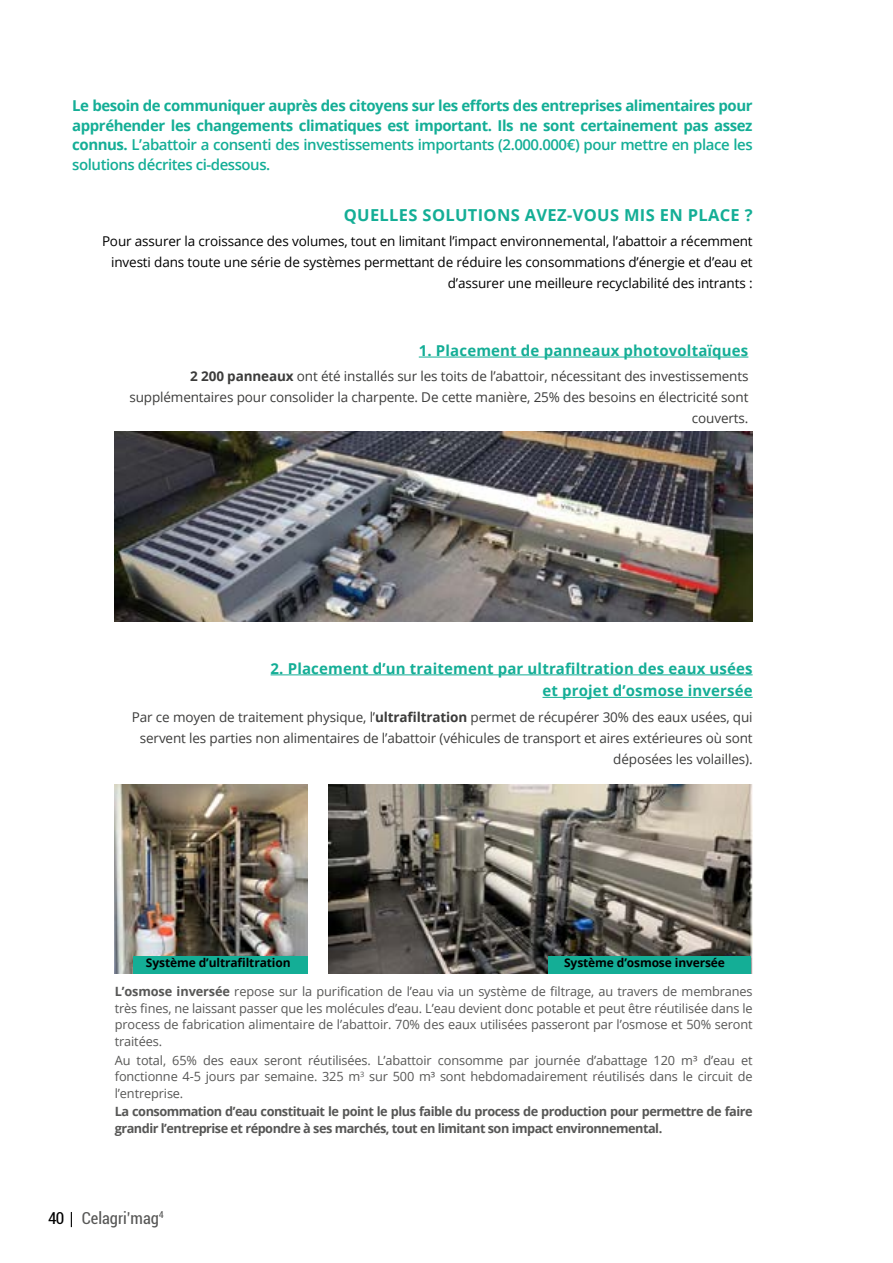
<style>
.page{position:relative;width:893px;height:1263px;background:#fff}
.page>*{position:absolute;margin:0;border:0;box-sizing:border-box;transform-origin:0 0}
.t1{font:700 16.5px "Open Sans";letter-spacing:.02em;color:#14ae96}
.t2{font:condensed 16.5px "Roboto";color:#575756}
.t3{font:condensed 16.5px "Roboto";color:#000}
.t4{font:700 15px/19.5px "Open Sans";letter-spacing:.01em;color:#14ae96;text-align:right}
.t5{font:13.5px/21px "Open Sans";letter-spacing:-.01em;color:#3c3c3b;text-align:right}
.t6{font:13.5px/21px "Open Sans";letter-spacing:-.01em;color:#000;text-align:right}
.t7{font:12.75px/16.5px "Open Sans";letter-spacing:-.01em;color:#575756;text-align:justify}
.t8{font:700 12.75px/16.5px "Open Sans";letter-spacing:-.04em;color:#575756}
.t9{font:700 12px "Open Sans";letter-spacing:-.01em;color:#000}
.s1{font-weight:600}
.s2{font-weight:700}
</style>
<div class="page">
<svg style="left:71px;top:1212px;width:1px;height:15px"></svg>
<hr style="left:419px;top:357px;width:329px;height:1px;background:#14ae96">
<hr style="left:271px;top:674px;width:482px;height:1px;background:#14ae96">
<hr style="left:542px;top:697px;width:211px;height:1px;background:#14ae96">
<img style="left:115px;top:432px;width:638px;height:189px">
<img style="left:115px;top:784px;width:193px;height:189px">
<img style="left:329px;top:784px;width:424px;height:189px">
<div style="left:133px;top:956px;width:175px;height:17px;background:#14ae96"></div>
<div style="left:548px;top:956px;width:202px;height:17px;background:#14ae96"></div>
<p class="t4" style="left:72px;top:96px;width:682px;text-align:justify">Le besoin de communiquer auprès des citoyens sur les efforts des entreprises alimentaires pour appréhender les changements climatiques est important. Ils ne sont certainement pas assez connus. <span class="s1">L’abattoir a consenti des investissements importants (2.000.000€) pour mettre en place les solutions décrites ci-dessous.</span></p>
<p class="t1" style="left:344px;top:203px;width:410px">QUELLES SOLUTIONS AVEZ-VOUS MIS EN PLACE ?</p>
<p class="t6" style="left:102px;top:230px;width:652px">Pour assurer la croissance des volumes, tout en limitant l’impact environnemental, l’abattoir a récemment investi dans toute une série de systèmes permettant de réduire les consommations d’énergie et d’eau et d’assurer une meilleure recyclabilité des intrants :</p>
<p class="t4" style="left:419px;top:340px;width:331px">1. Placement de panneaux photovoltaïques</p>
<p class="t5" style="left:129px;top:365px;width:620px"><span class="s2">2 200 panneaux</span> ont été installés sur les toits de l’abattoir, nécessitant des investissements supplémentaires pour consolider la charpente. De cette manière, 25% des besoins en électricité sont couverts.</p>
<p class="t4" style="left:271px;top:657px;width:484px;line-height:22.5px">2. Placement d’un traitement par ultrafiltration des eaux usées et projet d’osmose inversée</p>
<p class="t5" style="left:132px;top:706px;width:622px">Par ce moyen de traitement physique, l’<span class="s2">ultrafiltration</span> permet de récupérer 30% des eaux usées, qui servent les parties non alimentaires de l’abattoir (véhicules de transport et aires extérieures où sont déposées les volailles).</p>
<p class="t9" style="left:146px;top:954px;width:146px">Système d’ultrafiltration</p>
<p class="t9" style="left:564px;top:954px;width:162px">Système d’osmose inversée</p>
<p class="t7" style="left:115px;top:983px;width:639px"><span class="s2">L’osmose inversée</span> repose sur la purification de l’eau via un système de filtrage, au travers de membranes très fines, ne laissant passer que les molécules d’eau. L’eau devient donc potable et peut être réutilisée dans le process de fabrication alimentaire de l’abattoir. 70% des eaux utilisées passeront par l’osmose et 50% seront traitées.</p>
<p class="t7" style="left:115px;top:1051px;width:639px">Au total, 65% des eaux seront réutilisées. L’abattoir consomme par journée d’abattage 120 m³ d’eau et fonctionne 4-5 jours par semaine. 325 m<sup>3</sup> sur 500 m³ sont hebdomadairement réutilisés dans le circuit de l’entreprise.</p>
<p class="t8" style="left:115px;top:1103px;width:639px">La consommation d’eau constituait le point le plus faible du process de production pour permettre de faire grandir l’entreprise et répondre à ses marchés, tout en limitant son impact environnemental.</p>
<p class="t3" style="left:48px;top:1207px;width:17px">40</p>
<p class="t2" style="left:82px;top:1206px;width:84px">Celagri’mag<sup>4</sup></p>
</div>
